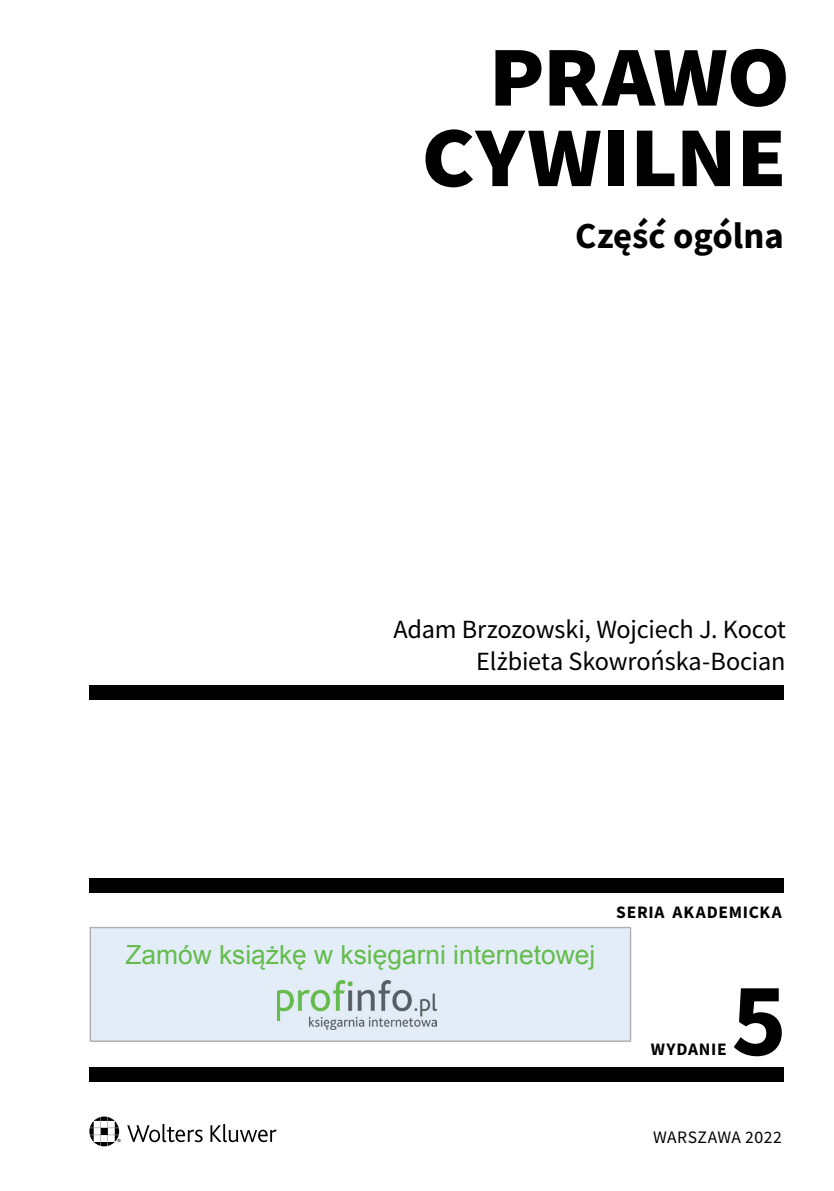
<style>
.page{position:relative;width:834px;height:1191px;background:#fff}
.page>*{position:absolute;margin:0;border:0;box-sizing:border-box;transform-origin:0 0}
.t1{font:700 105px/80.5px "Source Sans Pro";letter-spacing:-.02em;color:#000;text-align:right}
.t2{font:700 36.75px "Source Sans Pro";color:#000}
.t3{font:26.25px/31.5px "Source Sans Pro";letter-spacing:-.01em;color:#000;text-align:right}
.t4{font:26.25px "Arial";color:#65bc4e}
.t5{font:700 17.5px "Source Sans Pro";letter-spacing:.04em;color:#000}
.t6{font:17.5px "Source Sans Pro";letter-spacing:.02em;color:#000}
</style>
<div class="page">
<div style="left:89px;top:685px;width:695px;height:14px;background:#000"></div>
<div style="left:89px;top:1067px;width:695px;height:14px;background:#000"></div>
<div style="left:89px;top:878px;width:695px;height:15px;background:#000"></div>
<svg style="left:89px;top:1116px;width:187px;height:30px"></svg>
<div style="left:90px;top:927px;width:541px;height:114px;background:#e3edf7"></div>
<div style="left:98px;top:944px;width:524px;height:34px;background:#e3edf7"></div>
<div style="left:277px;top:980px;width:166px;height:52px;background:#e3edf7"></div>
<img style="left:277px;top:980px;width:160px;height:49px">
<h1 class="t1" style="left:420px;top:29px;width:371px">Prawo cywilne</h1>
<h2 class="t2" style="left:575px;top:211px;width:210px">Część ogólna</h2>
<p class="t3" style="left:393px;top:613px;width:394px">Adam Brzozowski, Wojciech J. Kocot<br>Elżbieta Skowrońska-Bocian</p>
<p class="t4" style="left:125px;top:937px;width:471px">Zamów książkę w księgarni internetowej</p>
<p class="t5" style="left:616px;top:900px;width:167px">SERIA AKADEMICKA</p>
<h1 class="t1" style="left:731px;top:978px;width:57px">5</h1>
<p class="t5" style="left:650px;top:1037px;width:77px">WYDANIE</p>
<p class="t6" style="left:653px;top:1125px;width:130px">WARSZAWA 2022</p>
</div>
